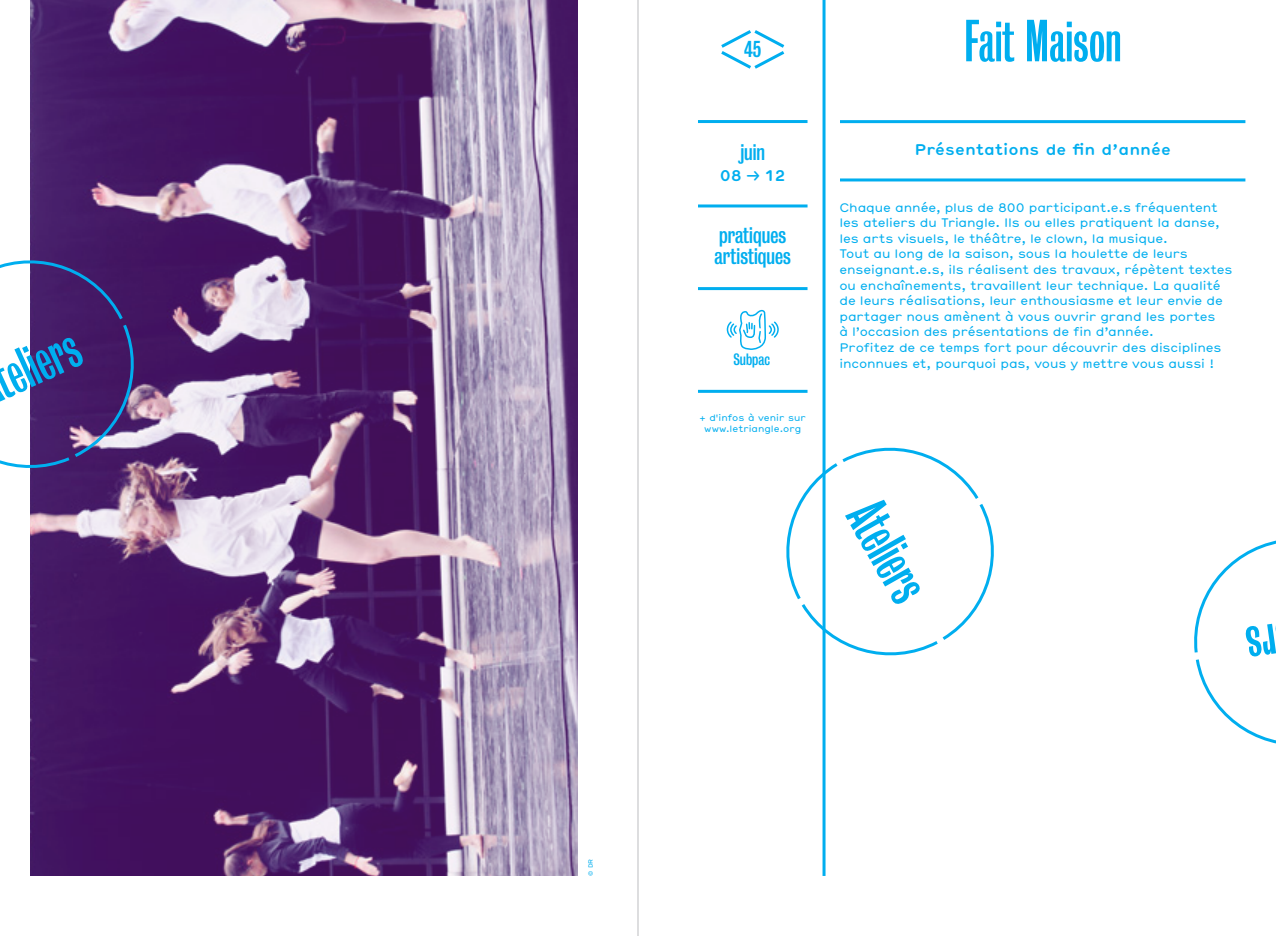
<style>
.page{position:relative;width:1276px;height:936px;background:#fff}
.page>*{position:absolute;margin:0;border:0;box-sizing:border-box;transform-origin:0 0}
.t1{font:54px "Bureau Grot Comp";color:#00aeef}
.t2{font:21px/21px "Bureau Grot Cond";color:#00aeef}
.t3{font:700 15px "Hermes";color:#00aeef}
.t4{font:15px "Bureau Grot Cond";color:#00aeef}
.t5{font:12px/15.6px "Hermes";letter-spacing:-.01em;color:#00aeef}
.t6{font:9px/11.7px "Hermes";color:#00aeef;text-align:center}
.t7{font:6px "Hermes";color:#00aeef}
</style>
<div class="page">
<img style="left:30px;top:0;width:548px;height:875px">
<hr style="left:840px;top:120px;width:405px;height:3px;background:#00aeef">
<hr style="left:840px;top:178px;width:405px;height:3px;background:#00aeef">
<hr style="left:822px;top:0;width:3px;height:875px;background:#00aeef">
<svg style="left:721px;top:30px;width:64px;height:39px"></svg>
<hr style="left:698px;top:120px;width:109px;height:3px;background:#00aeef">
<hr style="left:698px;top:204px;width:109px;height:3px;background:#00aeef">
<hr style="left:698px;top:287px;width:109px;height:3px;background:#00aeef">
<svg style="left:726px;top:310px;width:53px;height:40px"></svg>
<hr style="left:698px;top:390px;width:109px;height:3px;background:#00aeef">
<svg style="left:786px;top:436px;width:208px;height:231px"></svg>
<svg style="left:0;top:249px;width:145px;height:230px"></svg>
<hr style="left:638px;top:0;width:1px;height:935px;background:#bcbdc0">
<svg style="left:1194px;top:540px;width:82px;height:204px"></svg>
<h1 class="t1" style="left:-16px;top:354px;width:90px;rotate:-25deg">teliers</h1>
<p class="t7" style="left:586px;top:875px;width:19px;rotate:-90deg">© DR</p>
<h2 class="t2" style="left:744px;top:39px;width:19px">45</h2>
<h2 class="t2" style="left:740px;top:142px;width:26px">juin</h2>
<p class="t3" style="left:720px;top:164px;width:67px">08 -&gt; 12</p>
<h2 class="t2" style="left:714px;top:224px;width:78px">pratiques artistiques</h2>
<p class="t4" style="left:733px;top:350px;width:38px">Subpac</p>
<p class="t6" style="left:699px;top:411px;width:108px">+ d'infos à venir sur www.letriangle.org</p>
<h1 class="t1" style="left:964px;top:11px;width:159px">Fait Maison</h1>
<p class="t3" style="left:914px;top:138px;width:258px">Présentations de fin d’année</p>
<p class="t5" style="left:839px;top:198px;width:395px">Chaque année, plus de 800 participant.e.s fréquentent les ateliers du Triangle. Ils ou elles pratiquent la danse, les arts visuels, le théâtre, le clown, la musique.<br>Tout au long de la saison, sous la houlette de leurs enseignant.e.s, ils réalisent des travaux, répètent textes ou enchaînements, travaillent leur technique. La qualité de leurs réalisations, leur enthousiasme et leur envie de partager nous amènent à vous ouvrir grand les portes<br>à l’occasion des présentations de fin d’année.<br>Profitez de ce temps fort pour découvrir des disciplines inconnues et, pourquoi pas, vous y mettre vous aussi !</p>
<h1 class="t1" style="left:889px;top:490px;width:107px;rotate:61deg">Ateliers</h1>
</div>
